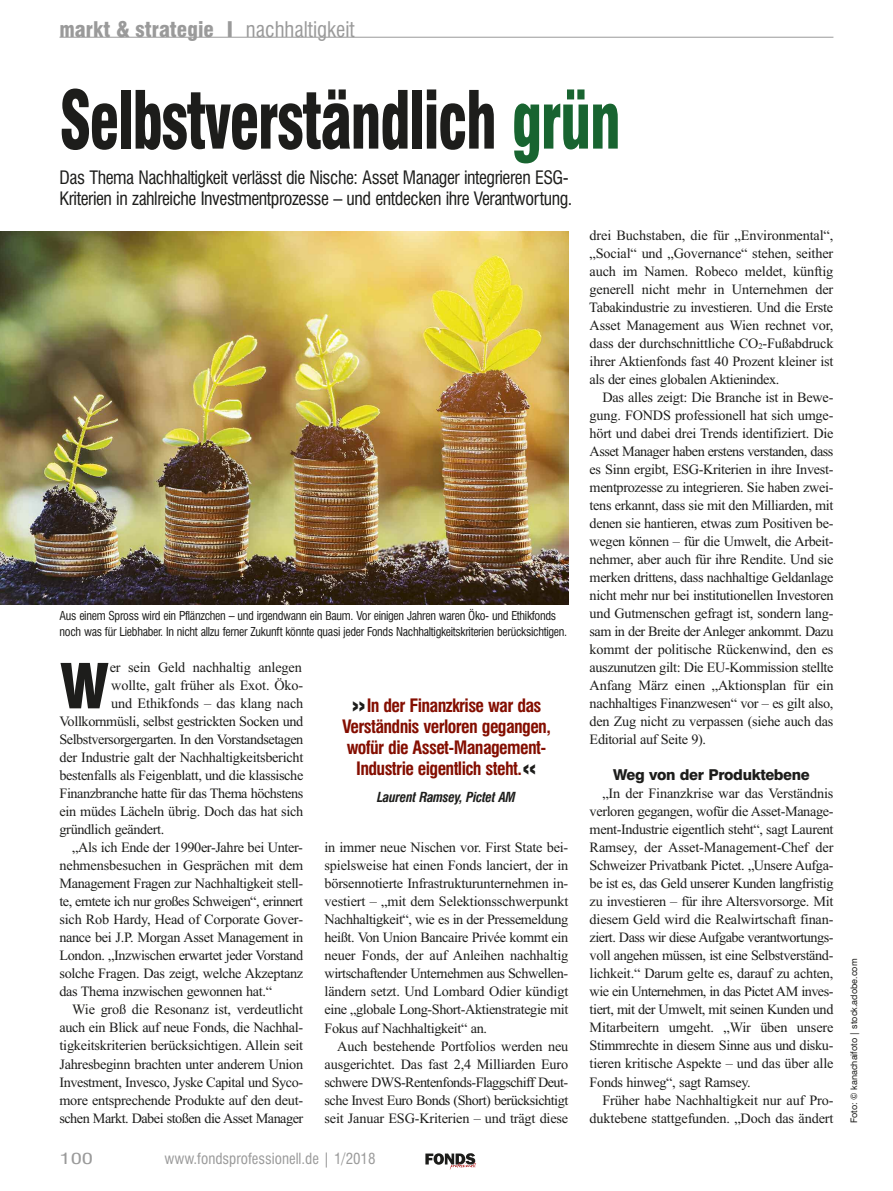
<style>
.page{position:relative;width:893px;height:1191px;background:#fff}
.page>*{position:absolute;margin:0;border:0;box-sizing:border-box;transform-origin:0 0}
.t1{font:900 condensed 78px "Swiss 721 BT";letter-spacing:-.025em;color:#1d1d1b;scale:.77 1}
.t2{font:900 condensed 60.45px "Swiss 721 BT";color:#1d1d1b}
.t3{font:900 condensed 21px "Swiss 721 BT";color:#9a9a9a}
.t4{font:condensed 18px/21.6px "Swiss 721 BT";letter-spacing:-.025em;color:#1d1d1b}
.t5{font:700 condensed 18px/21px "Swiss 721 BT";letter-spacing:-.035em;color:#840e00;text-align:center}
.t6{font:condensed 15px "Swiss 721 BT";color:#9a9a9a}
.t7{font:800 15px "Swiss 721 BT";letter-spacing:-.025em;color:#1d1d1b}
.t8{font:condensed 15px "Swiss 721 BT";color:#9a9a9a;scale:1.5 1}
.t9{font:14.25px/18px "Times New Roman";letter-spacing:-.025em;color:#1d1d1b;text-align:justify}
.t10{font:italic 700 condensed 13.5px "Swiss 721 BT";letter-spacing:-.025em;color:#1d1d1b}
.t11{font:condensed 12px/15.8px "Swiss 721 BT";letter-spacing:-.025em;color:#1d1d1b}
.t12{font:9px "Swiss 721 BT";color:#1d1d1b}
.s1{font-weight:400}
.s2{color:#186430}
.s3{font-weight:900;font-size:27px;color:#1d1d1b}
.s4{font-size:8.55px}
</style>
<div class="page">
<svg style="left:425px;top:1153px;width:51px;height:16px"></svg>
<hr style="left:60px;top:37px;width:773px;height:1px;background:#9a9a9a">
<img style="left:0;top:231px;width:568px;height:373px">
<h3 class="t3" style="left:60px;top:18px;width:297px">markt &amp; strategie I <span class="s1">nachhaltigkeit</span></h3>
<h1 class="t1" style="left:60px;top:76px;width:730px">Selbstverständlich <span class="s2">grün</span></h1>
<p class="t4" style="left:60px;top:167px;width:514px">Das Thema Nachhaltigkeit verlässt die Nische: Asset Manager integrieren ESG-<br>Kriterien in zahlreiche Investmentprozesse – und entdecken ihre Verantwortung.</p>
<p class="t11" style="left:60px;top:608px;width:509px">Aus einem Spross wird ein Pflänzchen – und irgendwann ein Baum. Vor einigen Jahren waren Öko- und Ethikfonds noch was für Liebhaber. In nicht allzu ferner Zukunft könnte quasi jeder Fonds Nachhaltigkeitskriterien berücksichtigen.</p>
<h2 class="t2" style="left:60px;top:652px;width:50px">W</h2>
<p class="t9" style="left:110px;top:658px;width:194px">er sein Geld nachhaltig anlegen</p>
<p class="t9" style="left:111px;top:676px;width:194px">wollte, galt früher als Exot. Öko-</p>
<p class="t9" style="left:111px;top:694px;width:194px">und Ethikfonds – das klang nach</p>
<p class="t9" style="left:60px;top:712px;width:245px">Vollkornmüsli, selbst gestrickten Socken und</p>
<p class="t9" style="left:60px;top:730px;width:245px">Selbstversorgergarten. In den Vorstandsetagen</p>
<p class="t9" style="left:60px;top:748px;width:245px">der Industrie galt der Nachhaltigkeitsbericht</p>
<p class="t9" style="left:60px;top:766px;width:245px">bestenfalls als Feigenblatt, und die klassische</p>
<p class="t9" style="left:60px;top:784px;width:245px">Finanzbranche hatte für das Thema höchstens</p>
<p class="t9" style="left:60px;top:802px;width:245px">ein müdes Lächeln übrig. Doch das hat sich</p>
<p class="t9" style="left:60px;top:820px;width:106px">gründlich geändert.</p>
<p class="t9" style="left:72px;top:838px;width:232px">„Als ich Ende der 1990er-Jahre bei Unter-</p>
<p class="t9" style="left:60px;top:856px;width:245px">nehmensbesuchen in Gesprächen mit dem</p>
<p class="t9" style="left:59px;top:874px;width:245px">Management Fragen zur Nachhaltigkeit stell-</p>
<p class="t9" style="left:59px;top:892px;width:245px">te, erntete ich nur großes Schweigen“, erinnert</p>
<p class="t9" style="left:59px;top:910px;width:245px">sich Rob Hardy, Head of Corporate Gover-</p>
<p class="t9" style="left:59px;top:928px;width:245px">nance bei J.P. Morgan Asset Management in</p>
<p class="t9" style="left:59px;top:946px;width:245px">London. „Inzwischen erwartet jeder Vorstand</p>
<p class="t9" style="left:59px;top:964px;width:245px">solche Fragen. Das zeigt, welche Akzeptanz</p>
<p class="t9" style="left:59px;top:982px;width:214px">das Thema inzwischen gewonnen hat.“</p>
<p class="t9" style="left:72px;top:1000px;width:233px">Wie groß die Resonanz ist, verdeutlicht</p>
<p class="t9" style="left:59px;top:1018px;width:245px">auch ein Blick auf neue Fonds, die Nachhal-</p>
<p class="t9" style="left:59px;top:1036px;width:245px">tigkeitskriterien berücksichtigen. Allein seit</p>
<p class="t9" style="left:59px;top:1054px;width:245px">Jahresbeginn brachten unter anderem Union</p>
<p class="t9" style="left:59px;top:1072px;width:245px">Investment, Invesco, Jyske Capital und Syco-</p>
<p class="t9" style="left:59px;top:1090px;width:245px">more entsprechende Produkte auf den deut-</p>
<p class="t9" style="left:59px;top:1108px;width:245px">schen Markt. Dabei stoßen die Asset Manager</p>
<p class="t5" style="left:342px;top:695px;width:210px"><span class="s3">»</span>In der Finanzkrise war das<br>Verständnis verloren gegangen, wofür die Asset-Management-<br>Industrie eigentlich steht.<span class="s3">«</span></p>
<p class="t10" style="left:377px;top:789px;width:140px">Laurent Ramsey, Pictet AM</p>
<p class="t9" style="left:324px;top:838px;width:245px">in immer neue Nischen vor. First State bei&shy;spielsweise hat einen Fonds lanciert, der in börsennotierte Infrastrukturunternehmen in&shy;vestiert – „mit dem Selektionsschwerpunkt Nachhaltigkeit“, wie es in der Pressemeldung heißt. Von Union Bancaire Privée kommt ein neuer Fonds, der auf Anleihen nachhaltig wirtschaftender Unternehmen aus Schwellen&shy;ländern setzt. Und Lombard Odier kündigt eine „globale Long-Short-Aktienstrategie mit Fokus auf Nachhaltigkeit“ an.</p>
<p class="t9" style="left:324px;top:1036px;width:245px;text-indent:13px">Auch bestehende Portfolios werden neu ausgerichtet. Das fast 2,4 Milliarden Euro schwere DWS-Rentenfonds-Flaggschiff Deut&shy;sche Invest Euro Bonds (Short) berücksichtigt seit Januar ESG-Kriterien – und trägt diese</p>
<p class="t8" style="left:60px;top:1149px;width:24px">100</p>
<p class="t6" style="left:164px;top:1150px;width:213px">www.fondsprofessionell.de | 1/2018</p>
<p class="t9" style="left:589px;top:226px;width:246px">drei Buchstaben, die für „Environmental“, „Social“ und „Governance“ stehen, seither auch im Namen. Robeco meldet, künftig generell nicht mehr in Unternehmen der Tabakindustrie zu investieren. Und die Erste Asset Management aus Wien rechnet vor, dass der durchschnittliche CO<span class="s4">2</span>-Fußabdruck ihrer Aktienfonds fast 40 Prozent kleiner ist als der eines globalen Aktienindex.</p>
<p class="t9" style="left:590px;top:388px;width:245px;text-indent:13px">Das alles zeigt: Die Branche ist in Bewe&shy;gung. FONDS professionell hat sich umge&shy;hört und dabei drei Trends identifiziert. Die Asset Manager haben erstens verstanden, dass es Sinn ergibt, ESG-Kriterien in ihre Invest&shy;mentprozesse zu integrieren. Sie haben zwei&shy;tens erkannt, dass sie mit den Milliarden, mit denen sie hantieren, etwas zum Positiven be&shy;wegen können – für die Umwelt, die Arbeit&shy;nehmer, aber auch für ihre Rendite. Und sie merken drittens, dass nachhaltige Geldanlage nicht mehr nur bei institutionellen Investoren und Gutmenschen gefragt ist, sondern lang&shy;sam in der Breite der Anleger ankommt. Dazu kommt der politische Rückenwind, den es auszunutzen gilt: Die EU-Kommission stellte Anfang März einen „Aktionsplan für ein nachhaltiges Finanzwesen“ vor – es gilt also, den Zug nicht zu verpassen (siehe auch das Editorial auf Seite 9).</p>
<p class="t7" style="left:613px;top:766px;width:198px">Weg von der Produktebene</p>
<p class="t9" style="left:590px;top:784px;width:245px;text-indent:13px">„In der Finanzkrise war das Verständnis verloren gegangen, wofür die Asset-Manage&shy;ment-Industrie eigentlich steht“, sagt Laurent Ramsey, der Asset-Management-Chef der Schweizer Privatbank Pictet. „Unsere Aufga&shy;be ist es, das Geld unserer Kunden langfristig zu investieren – für ihre Altersvorsorge. Mit diesem Geld wird die Realwirtschaft finan&shy;ziert. Dass wir diese Aufgabe verantwortungs&shy;voll angehen müssen, ist eine Selbstverständ&shy;lichkeit.“ Darum gelte es, darauf zu achten, wie ein Unternehmen, in das Pictet AM inves&shy;tiert, mit der Umwelt, mit seinen Kunden und Mitarbeitern umgeht. „Wir üben unsere Stimmrechte in diesem Sinne aus und disku&shy;tieren kritische Aspekte – und das über alle Fonds hinweg“, sagt Ramsey.</p>
<p class="t9" style="left:590px;top:1090px;width:245px;text-align:right">Früher habe Nachhaltigkeit nur auf Pro&shy;duktebene stattgefunden. „Doch das ändert</p>
<p class="t12" style="left:849px;top:1123px;width:166px;rotate:-90deg">Foto: © kanachaifoto | stock.adobe.com</p>
</div>
